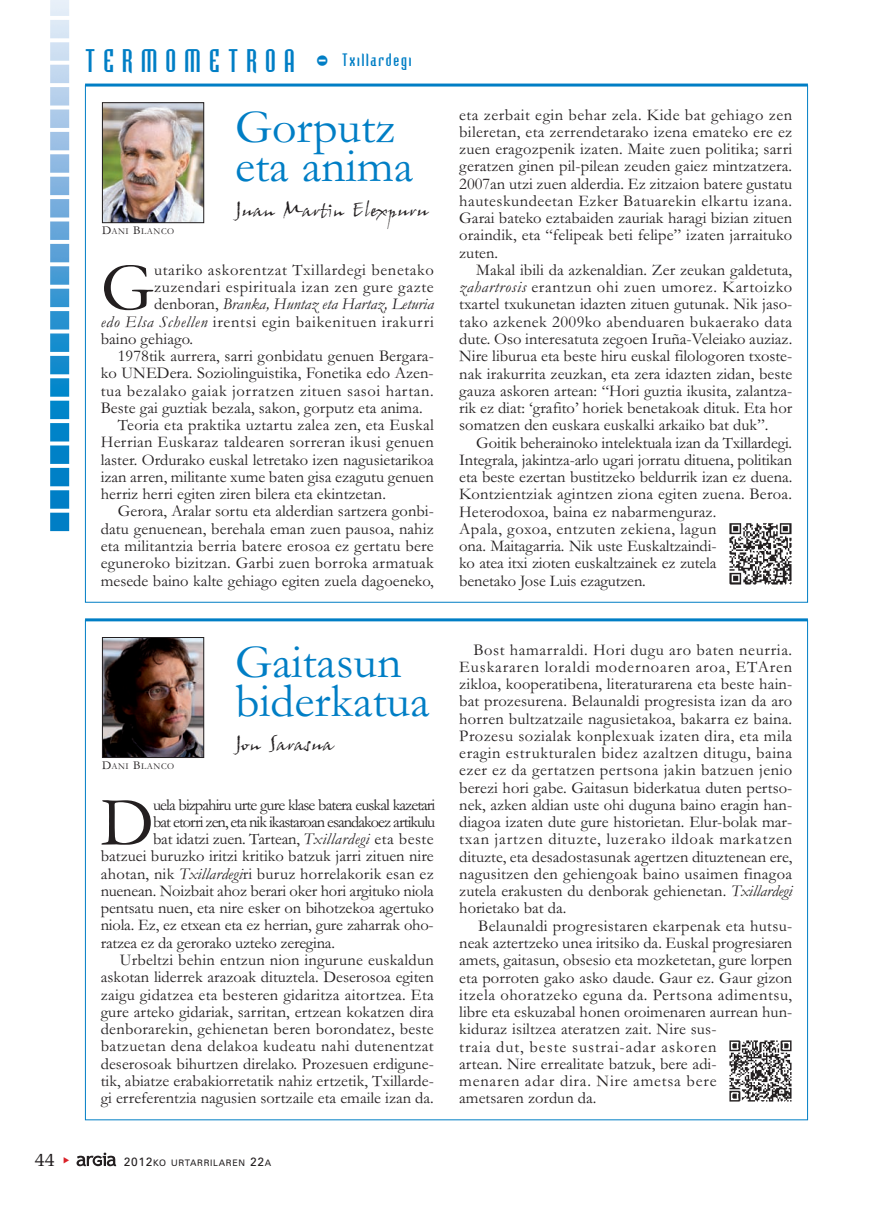
<style>
.page{position:relative;width:893px;height:1212px;background:#fff}
.page>*{position:absolute;margin:0;border:0;box-sizing:border-box;transform-origin:0 0}
.t1{font:69.15px "Garamond";color:#231f20}
.t2{font:48px/39px "Garamond";color:#007ec5}
.t3{font:30px "Bodiac";letter-spacing:.275em;color:#007ec5}
.t4{font:19.5px "John Handy LET Plain 10";color:#231f20}
.t5{font:19.5px "Memoir";color:#231f20}
.t6{font:16.5px/17.2px "Garamond";color:#231f20;text-align:justify}
.t7{font:16.5px "Garamond";letter-spacing:.035em;color:#231f20}
.t8{font:16.5px "Garamond";letter-spacing:-.06em;color:#231f20}
.t9{font:16.5px "Garamond";letter-spacing:-.055em;color:#231f20}
.t10{font:16.5px "Garamond";letter-spacing:.04em;color:#231f20}
.t11{font:16.5px "Garamond";letter-spacing:.02em;color:#231f20}
.t12{font:16.5px "Garamond";letter-spacing:.025em;color:#231f20}
.t13{font:italic 16.5px "Garamond";color:#231f20}
.t14{font:9px "Zurich BT";letter-spacing:.075em;color:#231f20}
.t15{font:9px "Garamond";letter-spacing:.06em;color:#231f20}
.s1{font-size:12px}
.s2{font-style:normal}
.s3{font-style:italic}
</style>
<div class="page">
<svg style="left:77px;top:1152px;width:39px;height:14px"></svg>
<img style="left:50px;top:0;width:20px;height:532px">
<img style="left:729px;top:523px;width:63px;height:62px">
<img style="left:104px;top:104px;width:98px;height:117px">
<div style="left:102px;top:102px;width:102px;height:121px;border:1px solid #231f20"></div>
<hr style="left:85px;top:84px;width:723px;height:3px;background:#007ec5">
<img style="left:729px;top:1040px;width:63px;height:62px">
<img style="left:104px;top:639px;width:98px;height:117px">
<div style="left:102px;top:637px;width:102px;height:121px;border:1px solid #231f20"></div>
<hr style="left:85px;top:618px;width:723px;height:3px;background:#007ec5">
<h3 class="t3" style="left:85px;top:49px;width:328px">TERMOMETROA - <sup>Txillardegi</sup></h3>
<p class="t15" style="left:102px;top:228px;width:74px"><span class="s1">D</span>ANI <span class="s1">B</span>LANCO</p>
<h2 class="t2" style="left:235px;top:113px;width:180px">Gorputz eta anima</h2>
<p class="t4" style="left:235px;top:201px;width:202px">Juan-Martin-Elexpuru-</p>
<h1 class="t1" style="left:101px;top:264px;width:55px">G</h1>
<p class="t7" style="left:154px;top:264px;width:281px">utariko askorentzat Txillardegi benetako</p>
<p class="t7" style="left:154px;top:281px;width:281px">zuzendari espirituala izan zen gure gazte</p>
<p class="t13" style="left:154px;top:298px;width:281px"><span class="s2">denboran,</span> Branka, Huntaz eta Hartaz, Leturia</p>
<p class="t10" style="left:101px;top:316px;width:335px"><span class="s3">edo Elsa Schellen</span> irentsi egin baikenituen irakurri</p>
<p class="t6" style="left:101px;top:332px;width:94px">baino gehiago.</p>
<p class="t6" style="left:118px;top:349px;width:318px">1978tik aurrera, sarri gonbidatu genuen Bergara-</p>
<p class="t6" style="left:101px;top:366px;width:334px">ko UNEDera. Soziolinguistika, Fonetika edo Azen-</p>
<p class="t7" style="left:101px;top:385px;width:334px">tua bezalako gaiak jorratzen zituen sasoi hartan.</p>
<p class="t6" style="left:101px;top:401px;width:323px">Beste gai guztiak bezala, sakon, gorputz eta anima.</p>
<p class="t6" style="left:118px;top:418px;width:317px">Teoria eta praktika uztartu zalea zen, eta Euskal</p>
<p class="t11" style="left:101px;top:437px;width:334px">Herrian Euskaraz taldearen sorreran ikusi genuen</p>
<p class="t6" style="left:101px;top:453px;width:335px">laster. Ordurako euskal letretako izen nagusietarikoa</p>
<p class="t6" style="left:101px;top:470px;width:334px">izan arren, militante xume baten gisa ezagutu genuen</p>
<p class="t6" style="left:101px;top:487px;width:287px">herriz herri egiten ziren bilera eta ekintzetan.</p>
<p class="t6" style="left:118px;top:504px;width:317px">Gerora, Aralar sortu eta alderdian sartzera gonbi-</p>
<p class="t6" style="left:101px;top:522px;width:334px">datu genuenean, berehala eman zuen pausoa, nahiz</p>
<p class="t6" style="left:101px;top:539px;width:334px">eta militantzia berria batere erosoa ez gertatu bere</p>
<p class="t6" style="left:101px;top:556px;width:334px">eguneroko bizitzan. Garbi zuen borroka armatuak</p>
<p class="t6" style="left:101px;top:574px;width:334px">mesede baino kalte gehiago egiten zuela dagoeneko,</p>
<p class="t15" style="left:102px;top:763px;width:74px"><span class="s1">D</span>ANI <span class="s1">B</span>LANCO</p>
<h2 class="t2" style="left:235px;top:648px;width:196px">Gaitasun biderkatua</h2>
<p class="t4" style="left:235px;top:736px;width:99px">Jon-Sarasua</p>
<h1 class="t1" style="left:101px;top:799px;width:55px">D</h1>
<p class="t9" style="left:153px;top:799px;width:284px">uela bizpahiru urte gure klase batera euskal kazetari</p>
<p class="t8" style="left:153px;top:816px;width:284px">bat etorri zen, eta nik ikastaroan esandakoez artikulu</p>
<p class="t6" style="left:153px;top:832px;width:282px">bat idatzi zuen. Tartean, <span class="s3">Txillardegi</span> eta beste</p>
<p class="t6" style="left:101px;top:849px;width:334px">batzuei buruzko iritzi kritiko batzuk jarri zituen nire</p>
<p class="t6" style="left:101px;top:867px;width:334px">ahotan, nik <span class="s3">Txillardegi</span>ri buruz horrelakorik esan ez</p>
<p class="t6" style="left:101px;top:884px;width:334px">nuenean. Noizbait ahoz berari oker hori argituko niola</p>
<p class="t6" style="left:101px;top:901px;width:335px">pentsatu nuen, eta nire esker on bihotzekoa agertuko</p>
<p class="t6" style="left:101px;top:918px;width:334px">niola. Ez, ez etxean eta ez herrian, gure zaharrak oho-</p>
<p class="t6" style="left:101px;top:936px;width:236px">ratzea ez da gerorako uzteko zeregina.</p>
<p class="t6" style="left:120px;top:953px;width:315px">Urbeltzi behin entzun nion ingurune euskaldun</p>
<p class="t6" style="left:101px;top:970px;width:335px">askotan liderrek arazoak dituztela. Deserosoa egiten</p>
<p class="t6" style="left:101px;top:987px;width:335px">zaigu gidatzea eta besteren gidaritza aitortzea. Eta</p>
<p class="t6" style="left:101px;top:1005px;width:334px">gure arteko gidariak, sarritan, ertzean kokatzen dira</p>
<p class="t6" style="left:101px;top:1022px;width:334px">denborarekin, gehienetan beren borondatez, beste</p>
<p class="t12" style="left:101px;top:1040px;width:334px">batzuetan dena delakoa kudeatu nahi dutenentzat</p>
<p class="t6" style="left:101px;top:1056px;width:334px">deserosoak bihurtzen direlako. Prozesuen erdigune-</p>
<p class="t6" style="left:101px;top:1074px;width:335px">tik, abiatze erabakiorretatik nahiz ertzetik, Txillarde-</p>
<p class="t6" style="left:101px;top:1091px;width:335px">gi erreferentzia nagusien sortzaile eta emaile izan da.</p>
<p class="t5" style="left:35px;top:1151px;width:22px">44</p>
<p class="t14" style="left:124px;top:1160px;width:149px"><span class="s1">2012</span>KO URTARRILAREN <span class="s1">22</span>A</p>
<p class="t6" style="left:459px;top:108px;width:335px">eta zerbait egin behar zela. Kide bat gehiago zen bileretan, eta zerrendetarako izena emateko ere ez zuen eragozpenik izaten. Maite zuen politika; sarri geratzen ginen pil-pilean zeuden gaiez mintzatzera.<br>2007an utzi zuen alderdia. Ez zitzaion batere gustatu hauteskundeetan Ezker Batuarekin elkartu izana.<br>Garai bateko eztabaiden zauriak haragi bizian zituen oraindik, eta “felipeak beti felipe” izaten jarraituko zuten.</p>
<p class="t6" style="left:459px;top:263px;width:335px;text-indent:17px">Makal ibili da azkenaldian. Zer zeukan galdetuta, <span class="s3">zahartrosis</span> erantzun ohi zuen umorez. Kartoizko txartel txukunetan idazten zituen gutunak. Nik jaso&shy;tako azkenek 2009ko abenduaren bukaerako data dute. Oso interesatuta zegoen Iruña-Veleiako auziaz.<br>Nire liburua eta beste hiru euskal filologoren txoste&shy;nak irakurrita zeuzkan, eta zera idazten zidan, beste gauza askoren artean: “Hori guztia ikusita, zalantza&shy;rik ez diat: ‘grafito’ horiek benetakoak dituk. Eta hor somatzen den euskara euskalki arkaiko bat duk”.</p>
<p class="t6" style="left:459px;top:436px;width:335px;text-align:left;text-indent:17px">Goitik beherainoko intelektuala izan da Txillardegi.<br>Integrala, jakintza-arlo ugari jorratu dituena, politikan eta beste ezertan bustitzeko beldurrik izan ez duena.<br>Kontzientziak agintzen ziona egiten zuena. Beroa.<br>Heterodoxoa, baina ez nabarmenguraz.<br>Apala, goxoa, entzuten zekiena, lagun<br>ona. Maitagarria. Nik uste Euskaltzaindi-<br>ko atea itxi zioten euskaltzainek ez zutela<br>benetako Jose Luis ezagutzen.</p>
<p class="t6" style="left:459px;top:643px;width:335px;text-indent:14px">Bost hamarraldi. Hori dugu aro baten neurria.<br>Euskararen loraldi modernoaren aroa, ETAren zikloa, kooperatibena, literaturarena eta beste hain&shy;bat prozesurena. Belaunaldi progresista izan da aro horren bultzatzaile nagusietakoa, bakarra ez baina.<br>Prozesu sozialak konplexuak izaten dira, eta mila eragin estrukturalen bidez azaltzen ditugu, baina ezer ez da gertatzen pertsona jakin batzuen jenio berezi hori gabe. Gaitasun biderkatua duten pertso&shy;nek, azken aldian uste ohi duguna baino eragin han&shy;diagoa izaten dute gure historietan. Elur-bolak mar&shy;txan jartzen dituzte, luzerako ildoak markatzen dituzte, eta desadostasunak agertzen dituztenean ere, nagusitzen den gehiengoak baino usaimen finagoa zutela erakusten du denborak gehienetan. <span class="s3">Txillardegi </span>horietako bat da.</p>
<p class="t6" style="left:459px;top:919px;width:335px;text-align:left;text-indent:19px">Belaunaldi progresistaren ekarpenak eta hutsu&shy;neak aztertzeko unea iritsiko da. Euskal progresiaren amets, gaitasun, obsesio eta mozketetan, gure lorpen eta porroten gako asko daude. Gaur ez. Gaur gizon itzela ohoratzeko eguna da. Pertsona adimentsu, libre eta eskuzabal honen oroimenaren aurrean hun&shy;kiduraz isiltzea ateratzen zait. Nire sus-<br>traia dut, beste sustrai-adar askoren<br>artean. Nire errealitate batzuk, bere adi-<br>menaren adar dira. Nire ametsa bere<br>ametsaren zordun da.</p>
</div>
